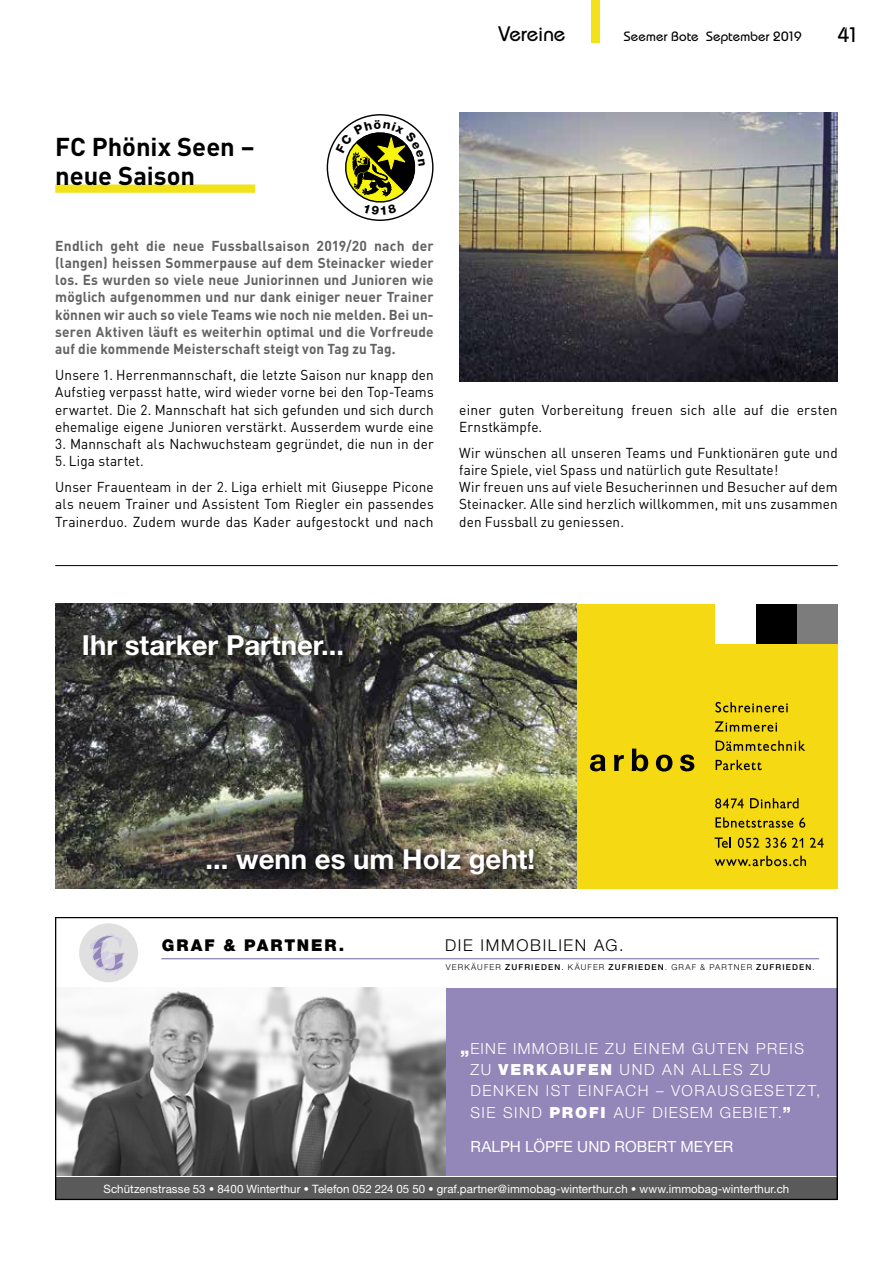
<style>
.page{position:relative;width:893px;height:1263px;background:#fff}
.page>*{position:absolute;margin:0;border:0;box-sizing:border-box;transform-origin:0 0}
.t1{font:700 27.6px "Helvetica Neue LT Std";color:#fff}
.t2{font:700 25.5px/28.5px "DIN";letter-spacing:-.005em;color:#000}
.t3{font:500 21px "Bauhaus";letter-spacing:-.02em;color:#000}
.t4{font:300 16.35px "Helvetica Neue";letter-spacing:.1em;color:#000}
.t5{font:16.35px "Helvetica Neue Black 2";letter-spacing:.115em;color:#000}
.t6{font:300 15.3px/21.5px "Helvetica Neue";letter-spacing:.095em;color:#fff}
.t7{font:15.3px "Helvetica Neue Roman 4";letter-spacing:.005em;color:#fff}
.t8{font:14.25px/17.2px "DIN";letter-spacing:.01em;color:#000;scale:.95 1}
.t9{font:700 14.25px/17.2px "DIN";letter-spacing:.01em;color:#636363;text-align:justify}
.t10{font:14.25px/17.2px "DIN";letter-spacing:.01em;color:#000}
.t11{font:500 13.5px "Bauhaus";letter-spacing:.01em;color:#000}
.t12{font:11.55px "Helvetica Neue Roman 4";letter-spacing:.005em;color:#fff}
.t13{font:300 8.1px "Helvetica Neue";letter-spacing:.145em;color:#000}
.s1{font-weight:500}
.s2{font-family:"Helvetica Neue Black 2";font-weight:400;font-size:16.8px}
.s3{font-family:"Helvetica Neue Black 2";font-weight:400}
.s4{font-family:"Arial";font-weight:900}
</style>
<div class="page">
<div style="left:591px;top:0;width:9px;height:43px;background:#f1e21a"></div>
<svg style="left:327px;top:115px;width:106px;height:105px"></svg>
<div style="left:56px;top:1177px;width:781px;height:22px;background:#5a5a5a"></div>
<img style="left:58px;top:988px;width:388px;height:187px">
<div style="left:79px;top:923px;width:59px;height:59px;background:#e0e0e0;border-radius:50%"></div>
<svg style="left:90px;top:934px;width:35px;height:41px"></svg>
<hr style="left:161px;top:958px;width:658px;height:1px;background:#9287b8">
<div style="left:446px;top:988px;width:391px;height:187px;background:#9287b8"></div>
<div style="left:577px;top:604px;width:261px;height:285px;background:#f5d912"></div>
<svg style="left:715px;top:702px;width:73px;height:10px"></svg>
<svg style="left:715px;top:721px;width:62px;height:11px"></svg>
<svg style="left:716px;top:741px;width:89px;height:10px"></svg>
<svg style="left:716px;top:760px;width:46px;height:10px"></svg>
<svg style="left:715px;top:798px;width:29px;height:10px"></svg>
<svg style="left:750px;top:798px;width:48px;height:10px"></svg>
<svg style="left:715px;top:817px;width:78px;height:11px"></svg>
<svg style="left:799px;top:817px;width:6px;height:11px"></svg>
<svg style="left:715px;top:837px;width:16px;height:11px"></svg>
<svg style="left:738px;top:838px;width:21px;height:10px"></svg>
<svg style="left:766px;top:838px;width:20px;height:10px"></svg>
<svg style="left:792px;top:838px;width:11px;height:10px"></svg>
<svg style="left:810px;top:838px;width:14px;height:10px"></svg>
<svg style="left:715px;top:856px;width:91px;height:10px"></svg>
<div style="left:756px;top:604px;width:41px;height:39px;background:#000"></div>
<div style="left:797px;top:604px;width:40px;height:39px;background:#7c7c7c"></div>
<div style="left:715px;top:604px;width:41px;height:39px;background:#fff"></div>
<svg style="left:590px;top:754px;width:15px;height:17px"></svg>
<svg style="left:614px;top:755px;width:10px;height:16px"></svg>
<svg style="left:632px;top:749px;width:16px;height:22px"></svg>
<svg style="left:656px;top:755px;width:16px;height:16px"></svg>
<svg style="left:680px;top:754px;width:14px;height:17px"></svg>
<img style="left:55px;top:604px;width:522px;height:285px">
<div style="left:77px;top:629px;width:279px;height:40px;background:#000;opacity:.75"></div>
<div style="left:201px;top:843px;width:346px;height:46px;background:#000;opacity:.75"></div>
<img style="left:459px;top:113px;width:379px;height:269px">
<div style="left:55px;top:184px;width:200px;height:9px;background:#f1e21a"></div>
<hr style="left:55px;top:565px;width:783px;height:1px;background:#000">
<svg style="left:336px;top:120px;width:89px;height:95px"></svg>
<h3 class="t3" style="left:498px;top:22px;width:69px">Vereine</h3>
<p class="t11" style="left:624px;top:29px;width:179px">Seemer Bote September 2019</p>
<h3 class="t3" style="left:838px;top:22px;width:23px">41</h3>
<h2 class="t2" style="left:55px;top:131px;width:201px">FC Phönix Seen – neue Saison</h2>
<p class="t9" style="left:55px;top:236px;width:380px">Endlich geht die neue Fussballsaison 2019/20 nach der (langen) heissen Sommerpause auf dem Steinacker wieder los. Es wurden so viele neue Juniorinnen und Junioren wie möglich aufgenommen und nur dank einiger neuer Trainer können wir auch so viele Teams wie noch nie melden. Bei un&shy;seren Aktiven läuft es weiterhin optimal und die Vorfreude auf die kommende Meisterschaft steigt von Tag zu Tag.</p>
<p class="t8" style="left:55px;top:366px;width:400px;text-align:justify">Unsere 1. Herrenmannschaft, die letzte Saison nur knapp den Aufstieg verpasst hatte, wird wieder vorne bei den Top-Teams erwartet. Die 2. Mannschaft hat sich gefunden und sich durch ehemalige eigene Junioren verstärkt. Ausserdem wurde eine</p>
<p class="t8" style="left:55px;top:435px;width:400px">3. Mannschaft als Nachwuchsteam gegründet, die nun in der</p>
<p class="t8" style="left:55px;top:448px;width:400px;line-height:25.8px">5. Liga startet.<br>Unser Frauenteam in der 2. Liga erhielt mit Giuseppe Picone</p>
<p class="t8" style="left:55px;top:495px;width:400px">als neuem Trainer und Assistent Tom Riegler ein passendes<br>Trainerduo. Zudem wurde das Kader aufgestockt und nach</p>
<p class="t10" style="left:459px;top:401px;width:380px">einer guten Vorbereitung freuen sich alle auf die ersten<br>Ernstkämpfe.</p>
<p class="t8" style="left:459px;top:444px;width:400px">Wir wünschen all unseren Teams und Funktionären gute und faire Spiele, viel Spass und natürlich gute Resultate!<br>Wir freuen uns auf viele Besucherinnen und Besucher auf dem Steinacker. Alle sind herzlich willkommen, mit uns zusammen den Fussball zu geniessen.</p>
<h1 class="t1" style="left:82px;top:628px;width:264px">Ihr starker Partner...</h1>
<h1 class="t1" style="left:205px;top:842px;width:331px">... wenn es um Holz geht!</h1>
<p class="t5" style="left:162px;top:936px;width:184px">GRAF &amp; PARTNER.</p>
<p class="t4" style="left:445px;top:935px;width:180px">DIE IMMOBILIEN AG.</p>
<p class="t13" style="left:446px;top:962px;width:370px">VERKÄUFER <span class="s1">ZUFRIEDEN</span>. KÄUFER <span class="s1">ZUFRIEDEN</span>. GRAF &amp; PARTNER <span class="s1">ZUFRIEDEN</span>.</p>
<p class="t6" style="left:470px;top:1037px;width:352px;text-indent:-10px"><span class="s2">„</span>EINE IMMOBILIE ZU EINEM GUTEN PREIS ZU <span class="s3">VERKAUFEN</span> UND AN ALLES ZU DENKEN IST EINFACH – VORAUSGESETZT, SIE SIND <span class="s3">PROFI</span> AUF DIESEM GEBIET.<span class="s3">”</span></p>
<p class="t7" style="left:470px;top:1137px;width:265px">RALPH LÖPFE UND ROBERT MEYER</p>
<p class="t12" style="left:103px;top:1182px;width:687px">Schützenstrasse 53 <span class="s4">•</span> 8400 Winterthur <span class="s4">•</span> Telefon 052 224 05 50 <span class="s4">•</span> graf.partner@immobag-winterthur.ch <span class="s4">•</span> www.immobag-winterthur.ch</p>
</div>
